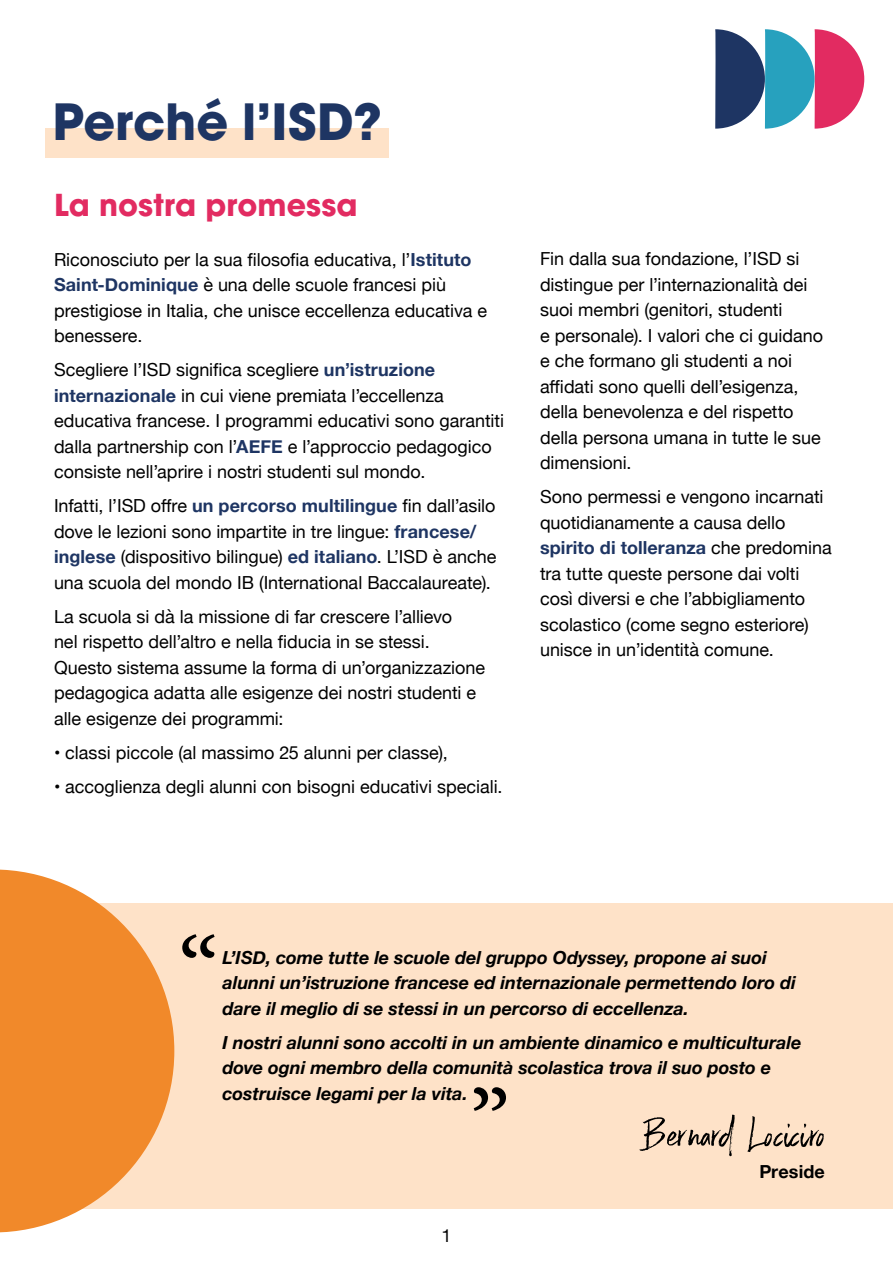
<style>
.page{position:relative;width:893px;height:1263px;background:#fff}
.page>*{position:absolute;margin:0;border:0;box-sizing:border-box;transform-origin:0 0}
.t1{font:54px "Emmeline";color:#000}
.t2{font:700 49.5px "Avant Garde LT";color:#1e3563}
.t3{font:700 30px "Avant Garde LT";letter-spacing:.005em;color:#e22b61}
.t4{font:18px/25.5px "Helvetica Neue";color:#000}
.t5{font:italic 700 18px/25.5px "Helvetica Neue";color:#000}
.t6{font:700 18px "Helvetica Neue";letter-spacing:.005em;color:#000}
.s1{font-weight:700;color:#1e3563}
</style>
<div class="page">
<div style="left:0;top:904px;width:893px;height:305px;background:#fee2c8"></div>
<div style="left:45px;top:129px;width:344px;height:29px;background:#fee2c8"></div>
<svg style="left:715px;top:29px;width:149px;height:100px"></svg>
<svg style="left:0;top:869px;width:174px;height:363px;fill:#f1892a"></svg>
<svg style="left:182px;top:934px;width:33px;height:24px"></svg>
<svg style="left:474px;top:1087px;width:32px;height:24px"></svg>
<h2 class="t2" style="left:52px;top:90px;width:331px">Perché l’ISD?</h2>
<h3 class="t3" style="left:54px;top:186px;width:305px">La nostra promessa</h3>
<p class="t4" style="left:54px;top:247px;width:434px">Riconosciuto per la sua filosofia educativa, l’<span class="s1">Istituto Saint-Dominique</span> è una delle scuole francesi più prestigiose in Italia, che unisce eccellenza educativa e benessere.</p>
<p class="t4" style="left:54px;top:358px;width:452px">Scegliere l’ISD significa scegliere <span class="s1">un’istruzione internazionale</span> in cui viene premiata l’eccellenza educativa francese. I programmi educativi sono garantiti dalla partnership con l’<span class="s1">AEFE</span> e l’approccio pedagogico consiste nell’aprire i nostri studenti sul mondo.</p>
<p class="t4" style="left:54px;top:494px;width:444px">Infatti, l’ISD offre <span class="s1">un percorso multilingue</span> fin dall’asilo dove le lezioni sono impartite in tre lingue: <span class="s1">francese/ inglese</span> (dispositivo bilingue) <span class="s1">ed italiano</span>. L’ISD è anche una scuola del mondo IB (International Baccalaureate).</p>
<p class="t4" style="left:54px;top:605px;width:433px">La scuola si dà la missione di far crescere l’allievo<br>nel rispetto dell’altro e nella fiducia in se stessi.<br>Questo sistema assume la forma di un’organizzazione pedagogica adatta alle esigenze dei nostri studenti e alle esigenze dei programmi:</p>
<p class="t4" style="left:54px;top:741px;width:395px">• classi piccole (al massimo 25 alunni per classe),</p>
<p class="t4" style="left:54px;top:775px;width:450px">• accoglienza degli alunni con bisogni educativi speciali.</p>
<p class="t4" style="left:540px;top:247px;width:284px">Fin dalla sua fondazione, l’ISD si distingue per l’internazionalità dei suoi membri (genitori, studenti<br>e personale). I valori che ci guidano e che formano gli studenti a noi affidati sono quelli dell’esigenza, della benevolenza e del rispetto della persona umana in tutte le sue dimensioni.</p>
<p class="t4" style="left:540px;top:485px;width:293px">Sono permessi e vengono incarnati quotidianamente a causa dello <span class="s1">spirito di tolleranza</span> che predomina tra tutte queste persone dai volti così diversi e che l’abbigliamento scolastico (come segno esteriore) unisce in un’identità comune.</p>
<p class="t5" style="left:223px;top:945px;width:575px">L’ISD, come tutte le scuole del gruppo Odyssey, propone ai suoi alunni un’istruzione francese ed internazionale permettendo loro di dare il meglio di se stessi in un percorso di eccellenza.</p>
<p class="t5" style="left:223px;top:1030px;width:580px">I nostri alunni sono accolti in un ambiente dinamico e multiculturale dove ogni membro della comunità scolastica trova il suo posto e costruisce legami per la vita.</p>
<h1 class="t1" style="left:644px;top:1103px;width:182px">Bernard Lociciro</h1>
<p class="t4" style="left:441px;top:1224px;width:12px">1</p>
<p class="t6" style="left:759px;top:1158px;width:67px">Preside</p>
</div>
